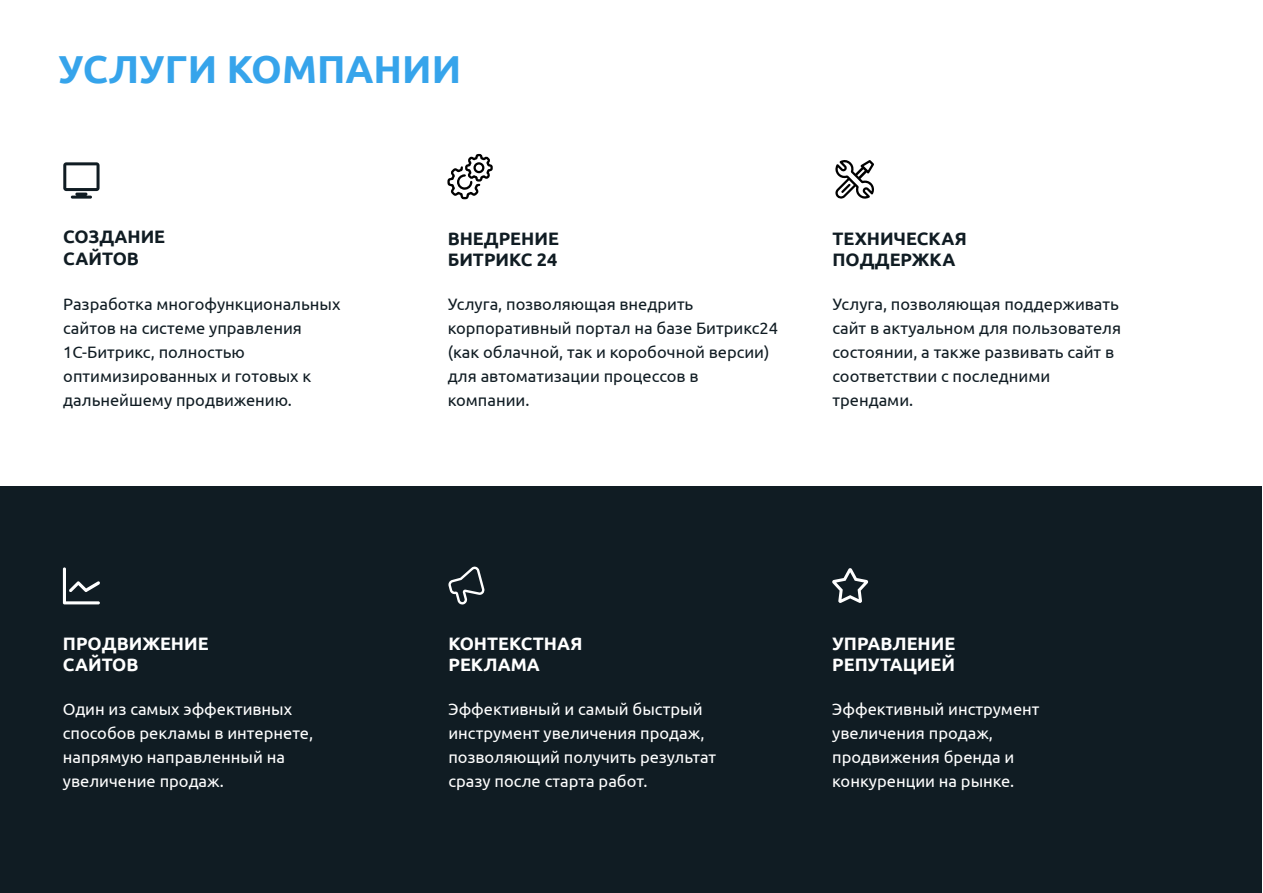
<style>
.page{position:relative;width:1263px;height:893px;background:#fff}
.page>*{position:absolute;margin:0;border:0;box-sizing:border-box;transform-origin:0 0}
.t1{font:700 39px "Ubuntu";color:#36a4eb}
.t2{font:700 18px/21.6px "Ubuntu";color:#fff}
.t3{font:700 18px/21.6px "Ubuntu";color:#101c23}
.t4{font:16.5px/24px "Ubuntu";color:#101c23}
.t5{font:16.5px/24px "Ubuntu";color:#fff}
</style>
<div class="page">
<svg style="left:63px;top:162px;width:37px;height:37px"></svg>
<div style="left:0;top:486px;width:1262px;height:407px;background:#101c23"></div>
<svg style="left:63px;top:567px;width:37px;height:37px"></svg>
<svg style="left:448px;top:567px;width:37px;height:38px"></svg>
<svg style="left:832px;top:568px;width:37px;height:35px"></svg>
<svg style="left:835px;top:160px;width:39px;height:39px"></svg>
<svg style="left:447px;top:154px;width:46px;height:45px"></svg>
<h1 class="t1" style="left:58px;top:45px;width:404px">УСЛУГИ КОМПАНИИ</h1>
<p class="t3" style="left:63px;top:226px;width:103px">СОЗДАНИЕ<br>САЙТОВ</p>
<p class="t3" style="left:448px;top:227px;width:113px">ВНЕДРЕНИЕ<br>БИТРИКС 24</p>
<p class="t4" style="left:63px;top:292px;width:279px">Разработка многофункциональных сайтов на системе управления<br>1С-Битрикс, полностью оптимизированных и готовых к дальнейшему продвижению.</p>
<p class="t4" style="left:448px;top:292px;width:332px">Услуга, позволяющая внедрить корпоративный портал на базе Битрикс24 (как облачной, так и коробочной версии) для автоматизации процессов в компании.</p>
<p class="t3" style="left:832px;top:227px;width:136px">ТЕХНИЧЕСКАЯ<br>ПОДДЕРЖКА</p>
<p class="t4" style="left:832px;top:292px;width:290px">Услуга, позволяющая поддерживать сайт в актуальном для пользователя состоянии, а также развивать сайт в соответствии с последними трендами.</p>
<p class="t2" style="left:63px;top:632px;width:147px">ПРОДВИЖЕНИЕ<br>САЙТОВ</p>
<p class="t2" style="left:448px;top:632px;width:136px">КОНТЕКСТНАЯ<br>РЕКЛАМА</p>
<p class="t5" style="left:63px;top:697px;width:252px">Один из самых эффективных способов рекламы в интернете, напрямую направленный на увеличение продаж.</p>
<p class="t5" style="left:448px;top:697px;width:269px">Эффективный и самый быстрый инструмент увеличения продаж, позволяющий получить результат сразу после старта работ.</p>
<p class="t2" style="left:832px;top:632px;width:125px">УПРАВЛЕНИЕ<br>РЕПУТАЦИЕЙ</p>
<p class="t5" style="left:832px;top:697px;width:209px">Эффективный инструмент увеличения продаж, продвижения бренда и конкуренции на рынке.</p>
</div>
